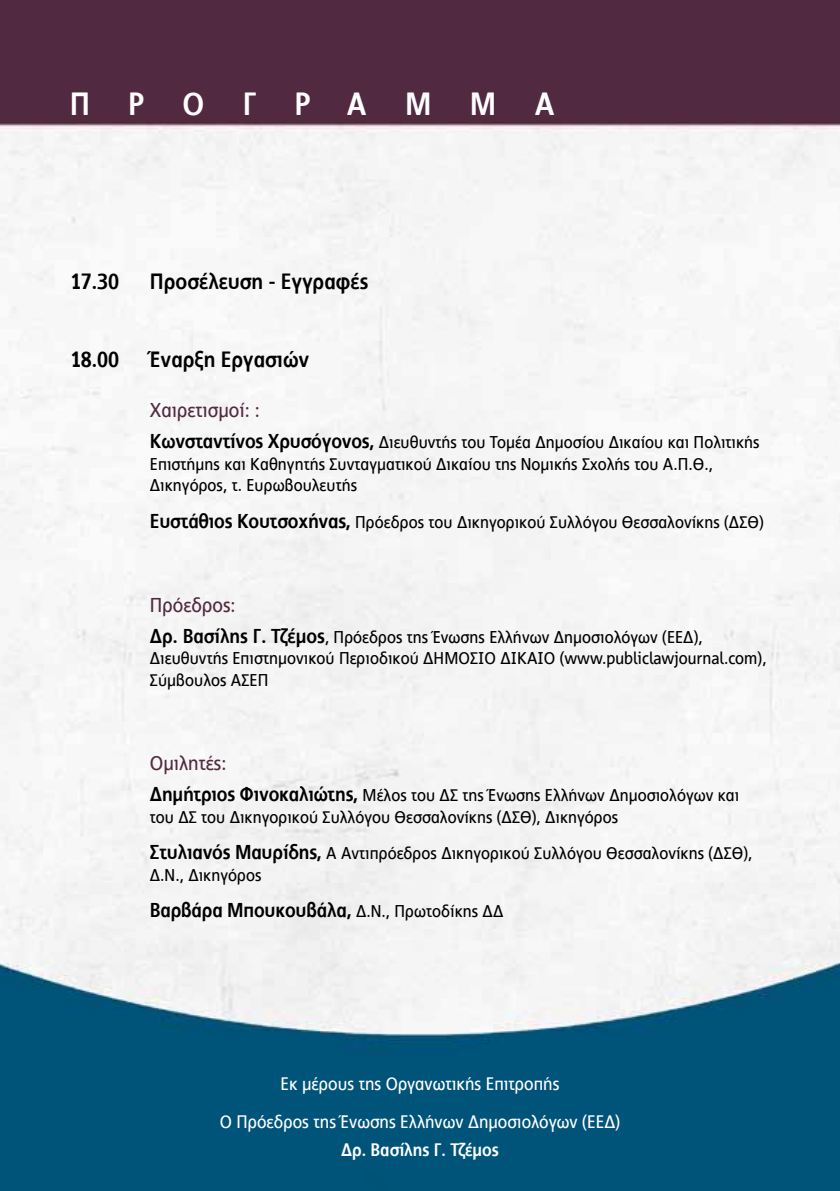
<style>
.page{position:relative;width:840px;height:1191px;background:#fff}
.page>*{position:absolute;margin:0;border:0;box-sizing:border-box;transform-origin:0 0}
.t1{font:700 32px "PF Index";letter-spacing:1.2em;color:#fff}
.t2{font:700 22px "PF Index";color:#000}
.t3{font:700 20px "PF Index";letter-spacing:-.01em;color:#000}
.t4{font:20px "PF Index";color:#522a40}
.t5{font:18px/38.6px "PF Index";color:#fff;text-align:center}
.t6{font:700 18px "PF Index";color:#fff}
.t7{font:17px/21.6px "PF Index";letter-spacing:.005em;color:#000}
.s1{font-weight:700;font-size:20px}
.s2{font-weight:400;font-size:17px}
</style>
<div class="page">
<img style="left:0;top:0;width:839px;height:1191px">
<h1 class="t1" style="left:70px;top:85px;width:486px">ΠΡΟΓΡΑΜΜΑ</h1>
<p class="t2" style="left:70px;top:268px;width:51px">17.30</p>
<p class="t2" style="left:150px;top:268px;width:220px">Προσέλευση - Εγγραφές</p>
<p class="t2" style="left:70px;top:346px;width:51px">18.00</p>
<p class="t2" style="left:150px;top:346px;width:161px">Έναρξη Εργασιών</p>
<p class="t4" style="left:150px;top:399px;width:111px">Χαιρετισμοί: :</p>
<p class="t7" style="left:150px;top:431px;width:611px"><span class="s1">Κωνσταντίνος Χρυσόγονος,</span> Διευθυντής του Τομέα Δημοσίου Δικαίου και Πολιτικής<br>Επιστήμης και Καθηγητής Συνταγματικού Δικαίου της Νομικής Σχολής του Α.Π.Θ.,<br>Δικηγόρος, τ. Ευρωβουλευτής</p>
<p class="t7" style="left:150px;top:511px;width:615px"><span class="s1">Ευστάθιος Κουτσοχήνας,</span> Πρόεδρος του Δικηγορικού Συλλόγου Θεσσαλονίκης (ΔΣΘ)</p>
<p class="t4" style="left:150px;top:593px;width:87px">Πρόεδρος:</p>
<p class="t7" style="left:150px;top:626px;width:618px"><span class="s1">Δρ. Βασίλης Γ. Τζέμος</span>, Πρόεδρος της Ένωσης Ελλήνων Δημοσιολόγων (ΕΕΔ),<br>Διευθυντής Επιστημονικού Περιοδικού ΔΗΜΟΣΙΟ ΔΙΚΑΙΟ (www.publiclawjournal.com),<br>Σύμβουλος ΑΣΕΠ</p>
<p class="t4" style="left:150px;top:752px;width:78px">Ομιλητές:</p>
<p class="t7" style="left:150px;top:784px;width:590px"><span class="s1">Δημήτριος Φινοκαλιώτης,</span> Μέλος του ΔΣ της Ένωσης Ελλήνων Δημοσιολόγων και του ΔΣ του Δικηγορικού Συλλόγου Θεσσαλονίκης (ΔΣΘ), Δικηγόρος</p>
<p class="t7" style="left:150px;top:842px;width:603px"><span class="s1">Στυλιανός Μαυρίδης,</span> Α Αντιπρόεδρος Δικηγορικού Συλλόγου Θεσσαλονίκης (ΔΣΘ),<br>Δ.Ν., Δικηγόρος</p>
<p class="t3" style="left:150px;top:898px;width:355px">Βαρβάρα Μπουκουβάλα, <span class="s2">Δ.Ν., Πρωτοδίκης ΔΔ</span></p>
<p class="t5" style="left:219px;top:1064px;width:402px">Εκ μέρους της Οργανωτικής Επιτροπής<br>O Πρόεδρος της Ένωσης Ελλήνων Δημοσιολόγων (ΕΕΔ)</p>
<p class="t6" style="left:341px;top:1138px;width:159px">Δρ. Βασίλης Γ. Τζέμος</p>
</div>
